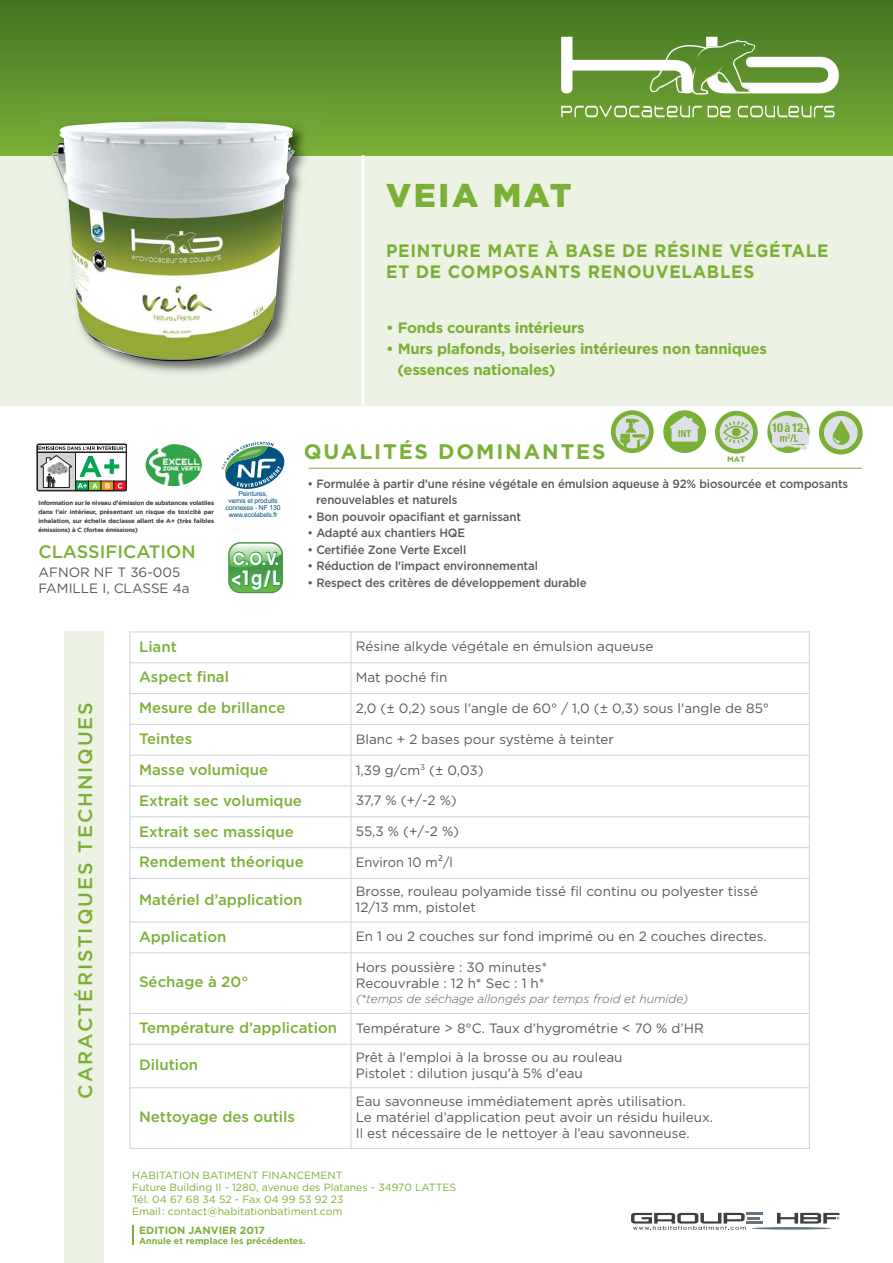
<style>
.page{position:relative;width:893px;height:1263px;background:#fff}
.page>*{position:absolute;margin:0;border:0;box-sizing:border-box;transform-origin:0 0}
.t1{font:900 33px "Gotham";letter-spacing:.08em;color:#7bb037}
.t2{font:700 21px "Gotham";letter-spacing:.09em;color:#7bb037}
.t3{font:19.8px "ITC Avant Garde MM.665.750.";color:#fff;scale:.83 1}
.t4{font:500 19.5px "Gotham";letter-spacing:.1em;color:#7bb037}
.t5{font:700 18px/21.6px "Gotham";letter-spacing:.04em;color:#7bb037;scale:.95 1}
.t6{font:500 18px "Gotham";color:#7bb037}
.t7{font:16.5px "ITC Avant Garde MM.665.750.";color:#fff;scale:.9 1}
.t8{font:500 15px "Gotham";color:#7bb037}
.t9{font:700 15px/21px "Gotham";letter-spacing:-.02em;color:#7bb037}
.t10{font:13.5px/16.2px "Gotham";color:#58595b}
.t11{font:13.5px "Gotham";color:#58595b;scale:.95 1}
.t12{font:700 condensed 12.3px "Helvetica Neue";color:#7bb037}
.t13{font:500 12px/16.5px "Gotham";letter-spacing:-.01em;color:#58595b;scale:.95 1}
.t14{font:italic 300 12px "Gotham";color:#58595b}
.t15{font:10.5px/12px "Gotham";color:#7bb037}
.t16{font:700 10.5px "Gotham";color:#7bb037}
.t17{font:700 condensed 9.75px "Helvetica Neue";color:#7bb037}
.t18{font:700 9px "Gotham";color:#7bb037}
.t19{font:700 7.8px "Gotham";color:#7bb037}
.t20{font:6.9px/6.9px "Arial";letter-spacing:-.025em;color:#00547f;text-align:center}
.t21{font:500 6px/9px "Gotham";color:#58595b;text-align:justify}
.s1{font-family:"Lucida Grande"}
.s2{font-weight:500;font-size:15px;color:#7bb037}
</style>
<div class="page">
<div style="left:0;top:155px;width:892px;height:250px;background:#ecf3e4"></div>
<div style="left:0;top:0;width:892px;height:155px;background:linear-gradient(to bottom,#437323,#7baf38)"></div>
<svg style="left:561px;top:106px;width:141px;height:11px;background:#98bc70"></svg>
<svg style="left:708px;top:106px;width:23px;height:11px"></svg>
<svg style="left:738px;top:106px;width:96px;height:11px"></svg>
<svg style="left:561px;top:37px;width:278px;height:58px"></svg>
<img style="left:41px;top:93px;width:281px;height:280px">
<img style="left:51px;top:121px;width:244px;height:241px">
<svg style="left:611px;top:410px;width:43px;height:43px"></svg>
<div style="left:663px;top:410px;width:43px;height:43px;background:#7bb037;border-radius:50%"></div>
<svg style="left:670px;top:416px;width:29px;height:26px"></svg>
<div style="left:767px;top:411px;width:42px;height:42px;background:#7bb037;border-radius:50%"></div>
<svg style="left:769px;top:415px;width:40px;height:35px"></svg>
<svg style="left:715px;top:411px;width:43px;height:43px"></svg>
<svg style="left:819px;top:411px;width:44px;height:44px"></svg>
<hr style="left:361px;top:155px;width:3px;height:250px;background:#fff">
<hr style="left:129px;top:631px;width:2px;height:518px;background:#d1d3d4">
<hr style="left:350px;top:631px;width:1px;height:518px;background:#d1d3d4">
<hr style="left:809px;top:631px;width:1px;height:518px;background:#d1d3d4">
<hr style="left:129px;top:631px;width:681px;height:1px;background:#d1d3d4">
<hr style="left:129px;top:662px;width:681px;height:1px;background:#d1d3d4">
<hr style="left:129px;top:693px;width:681px;height:1px;background:#d1d3d4">
<hr style="left:129px;top:724px;width:681px;height:1px;background:#d1d3d4">
<hr style="left:129px;top:755px;width:681px;height:1px;background:#d1d3d4">
<hr style="left:129px;top:785px;width:681px;height:2px;background:#d1d3d4">
<hr style="left:129px;top:816px;width:681px;height:1px;background:#d1d3d4">
<hr style="left:129px;top:847px;width:681px;height:1px;background:#d1d3d4">
<hr style="left:129px;top:878px;width:681px;height:1px;background:#d1d3d4">
<hr style="left:129px;top:921px;width:681px;height:2px;background:#d1d3d4">
<hr style="left:129px;top:952px;width:681px;height:1px;background:#d1d3d4">
<hr style="left:129px;top:1013px;width:681px;height:1px;background:#d1d3d4">
<hr style="left:129px;top:1044px;width:681px;height:1px;background:#d1d3d4">
<hr style="left:129px;top:1087px;width:681px;height:1px;background:#d1d3d4">
<hr style="left:129px;top:1148px;width:681px;height:1px;background:#d1d3d4">
<div style="left:64px;top:631px;width:39px;height:632px;background:#ecf3e4"></div>
<hr style="left:132px;top:1225px;width:2px;height:20px;background:#7bb037">
<hr style="left:752px;top:1227px;width:79px;height:3px;background:#65747f;border-radius:50%">
<svg style="left:631px;top:1213px;width:132px;height:17px"></svg>
<svg style="left:777px;top:1213px;width:62px;height:11px"></svg>
<hr style="left:309px;top:468px;width:553px;height:1px;background:#7bb037">
<svg style="left:36px;top:443px;width:90px;height:49px"></svg>
<svg style="left:37px;top:444px;width:90px;height:47px"></svg>
<svg style="left:221px;top:442px;width:63px;height:47px"></svg>
<img style="left:146px;top:444px;width:56px;height:42px">
<svg style="left:228px;top:542px;width:55px;height:51px;background:#7bba6d"></svg>
<h1 class="t1" style="left:386px;top:184px;width:187px">VEIA MAT</h1>
<h3 class="t5" style="left:386px;top:240px;width:467px">PEINTURE MATE À BASE DE RÉSINE VÉGÉTALE<br>ET DE COMPOSANTS RENOUVELABLES</h3>
<p class="t9" style="left:386px;top:317px;width:200px">• Fonds courants intérieurs</p>
<p class="t9" style="left:398px;top:338px;width:371px;text-indent:-11px">• Murs plafonds, boiseries intérieures non tanniques (essences nationales)</p>
<p class="t21" style="left:38px;top:499px;width:177px">Information sur le niveau d’émission de substances volatiles dans l’air intérieur, présentant un risque de toxicité par inhalation, sur échelle declasse allant de A+ (très faibles émissions) à C (fortes émissions)</p>
<h3 class="t6" style="left:38px;top:545px;width:159px">CLASSIFICATION</h3>
<p class="t10" style="left:38px;top:565px;width:153px">AFNOR NF T 36-005<br>FAMILLE I, CLASSE 4a</p>
<p class="t20" style="left:226px;top:491px;width:56px">Peintures,<br>vernis et produits connexes - NF 130 www.ecolabels.fr</p>
<p class="t7" style="left:233px;top:549px;width:53px">C.O.V.</p>
<h3 class="t3" style="left:231px;top:567px;width:60px">&lt;1g/L</h3>
<h2 class="t2" style="left:304px;top:440px;width:303px">QUALITÉS DOMINANTES</h2>
<p class="t17" style="left:678px;top:430px;width:14px">INT</p>
<p class="t19" style="left:727px;top:457px;width:19px">MAT</p>
<p class="t12" style="left:772px;top:423px;width:33px">10 à 12</p>
<p class="t13" style="left:316px;top:476px;width:562px;text-indent:-9px">• Formulée à partir d’une résine végétale en émulsion aqueuse à 92% biosourcée et composants renouvelables et naturels</p>
<p class="t13" style="left:307px;top:509px;width:226px">• Bon pouvoir opacifiant et garnissant</p>
<p class="t13" style="left:307px;top:525px;width:167px">• Adapté aux chantiers HQE</p>
<p class="t13" style="left:307px;top:542px;width:169px">• Certifiée Zone Verte Excell</p>
<p class="t13" style="left:307px;top:558px;width:244px">• Réduction de l'impact environnemental</p>
<p class="t13" style="left:307px;top:575px;width:295px">• Respect des critères de développement durable</p>
<h3 class="t4" style="left:78px;top:1099px;width:398px;rotate:-90deg">CARACTÉRISTIQUES TECHNIQUES</h3>
<p class="t8" style="left:139px;top:641px;width:39px">Liant</p>
<p class="t10" style="left:356px;top:639px;width:299px">Résine alkyde végétale en émulsion aqueuse</p>
<p class="t8" style="left:139px;top:672px;width:92px">Aspect final</p>
<p class="t10" style="left:356px;top:670px;width:93px">Mat poché fin</p>
<p class="t8" style="left:139px;top:702px;width:148px">Mesure de brillance</p>
<p class="t10" style="left:356px;top:701px;width:415px">2,0 (± 0,2) sous l'angle de 60° / 1,0 (± 0,3) sous l'angle de 85°</p>
<p class="t8" style="left:139px;top:733px;width:55px">Teintes</p>
<p class="t10" style="left:356px;top:732px;width:260px">Blanc + 2 bases pour système à teinter</p>
<p class="t8" style="left:139px;top:764px;width:131px">Masse volumique</p>
<p class="t10" style="left:356px;top:763px;width:129px">1,39 g/cm<sup>3</sup> (± 0,03)</p>
<p class="t8" style="left:139px;top:795px;width:164px">Extrait sec volumique</p>
<p class="t10" style="left:356px;top:794px;width:103px">37,7 % (+/-2 %)</p>
<p class="t8" style="left:139px;top:826px;width:156px">Extrait sec massique</p>
<p class="t10" style="left:356px;top:824px;width:105px">55,3 % (+/-2 %)</p>
<p class="t8" style="left:139px;top:856px;width:166px">Rendement théorique</p>
<p class="t11" style="left:356px;top:857px;width:104px">Environ 10 m<span class="s1">²</span>/l</p>
<p class="t8" style="left:139px;top:894px;width:165px">Matériel d’application</p>
<p class="t10" style="left:356px;top:884px;width:404px">Brosse, rouleau polyamide tissé fil continu ou polyester tissé<br>12/13 mm, pistolet</p>
<p class="t8" style="left:139px;top:931px;width:89px">Application</p>
<p class="t10" style="left:356px;top:930px;width:413px">En 1 ou 2 couches sur fond imprimé ou en 2 couches directes.</p>
<p class="t8" style="left:139px;top:976px;width:111px">Séchage à 20°</p>
<p class="t10" style="left:356px;top:960px;width:193px">Hors poussière : 30 minutes*<br>Recouvrable : 12 h* Sec : 1 h*</p>
<p class="t14" style="left:356px;top:993px;width:334px">(*temps de séchage allongés par temps froid et humide)</p>
<p class="t10" style="left:139px;top:1021px;width:566px"><span class="s2">Température d’application</span> Température &gt; 8°C. Taux d’hygrométrie &lt; 70 % d’HR</p>
<p class="t8" style="left:139px;top:1059px;width:61px">Dilution</p>
<p class="t10" style="left:356px;top:1050px;width:268px">Prêt à l'emploi à la brosse ou au rouleau<br>Pistolet : dilution jusqu'à 5% d'eau</p>
<p class="t8" style="left:139px;top:1111px;width:157px">Nettoyage des outils</p>
<p class="t10" style="left:356px;top:1094px;width:359px">Eau savonneuse immédiatement après utilisation.<br>Le matériel d’application peut avoir un résidu huileux.<br>Il est nécessaire de le nettoyer à l’eau savonneuse.</p>
<p class="t15" style="left:132px;top:1170px;width:326px">HABITATION BATIMENT FINANCEMENT<br>Future Building II - 1280, avenue des Platanes - 34970 LATTES Tél. 04 67 68 34 52 - Fax 04 99 53 92 23<br>Email : contact@habitationbatiment.com</p>
<p class="t16" style="left:139px;top:1224px;width:127px">EDITION JANVIER 2017</p>
<p class="t18" style="left:139px;top:1236px;width:168px">Annule et remplace les précédentes.</p>
</div>
